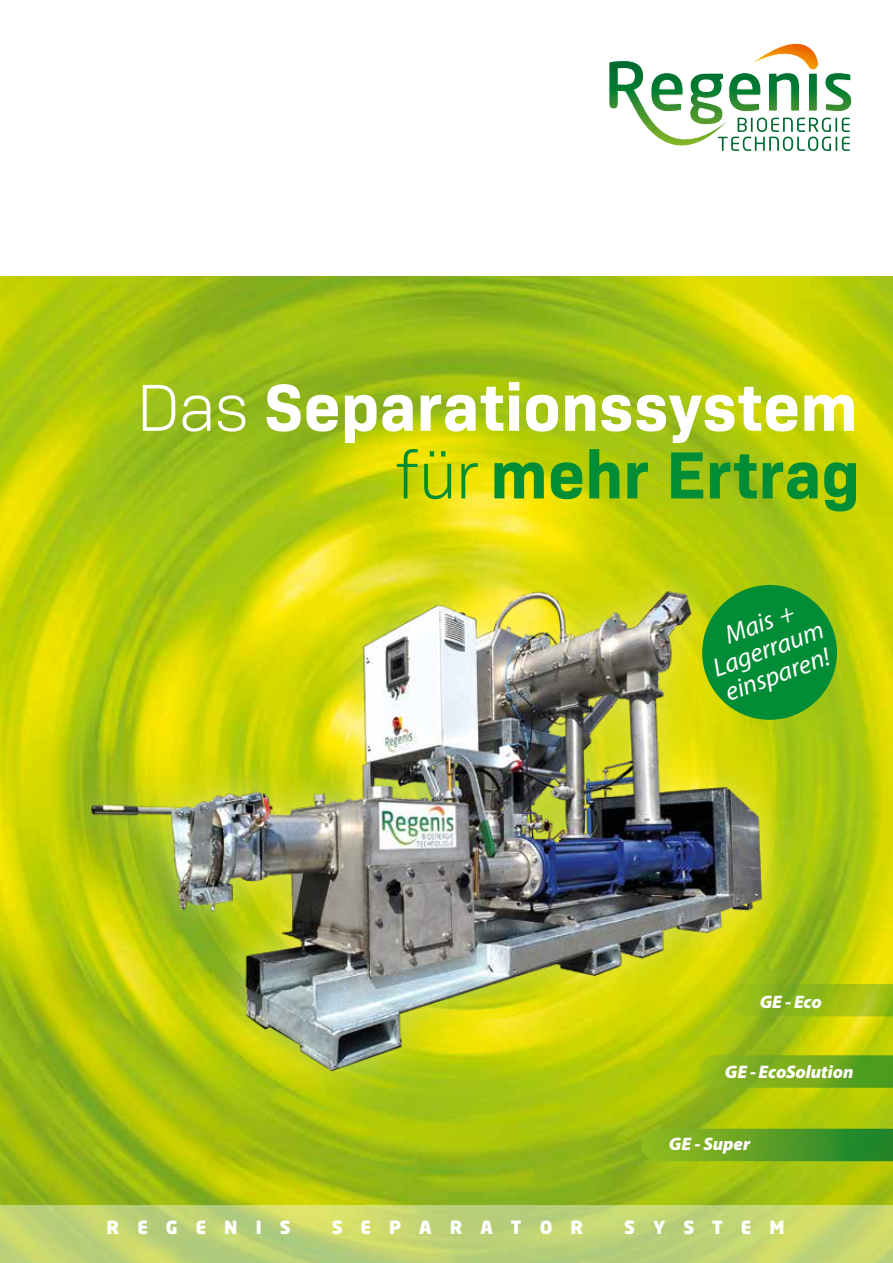
<style>
.page{position:relative;width:893px;height:1263px;background:#fff}
.page>*{position:absolute;margin:0;border:0;box-sizing:border-box;transform-origin:0 0}
.t1{font:700 67.5px "Bio Sans";letter-spacing:.005em;color:#fff}
.t2{font:700 67.5px "Bio Sans";color:#008d35}
.t3{font:italic 26.25px/27px "Myriad Pro";color:#fff;text-align:center}
.t4{font:italic 900 18.15px "Myriad Pro";letter-spacing:-.01em;color:#fff}
.t5{font:900 18px "Neo Sans";letter-spacing:1em;color:#fff}
.s1{font-weight:300}
</style>
<div class="page">
<img style="left:0;top:276px;width:893px;height:929px">
<svg style="left:609px;top:43px;width:243px;height:108px"></svg>
<svg style="left:0;top:1205px;width:893px;height:58px;background:#c0d374"></svg>
<svg style="left:795px;top:984px;width:98px;height:32px;background:#9cbd16"></svg>
<svg style="left:795px;top:1055px;width:98px;height:33px;background:#64a41c"></svg>
<svg style="left:641px;top:1129px;width:252px;height:32px;background:#589f25"></svg>
<div style="left:60px;top:559px;width:735px;height:543px;background:#fff;opacity:.34"></div>
<img style="left:20px;top:544px;width:753px;height:580px">
<div style="left:702px;top:585px;width:135px;height:135px;background:#008d35;border-radius:50%"></div>
<h1 class="t1" style="left:136px;top:356px;width:723px"><span class="s1">Das</span> Separationssystem</h1>
<h1 class="t2" style="left:396px;top:423px;width:466px"><span class="s1">für</span> mehr Ertrag</h1>
<h2 class="t3" style="left:700px;top:630px;width:117px;rotate:-20deg">Mais +<br>Lagerraum einsparen!</h2>
<p class="t4" style="left:760px;top:991px;width:64px">GE - Eco</p>
<p class="t4" style="left:725px;top:1061px;width:130px">GE - EcoSolution</p>
<p class="t4" style="left:669px;top:1134px;width:83px">GE - Super</p>
<p class="t5" style="left:107px;top:1220px;width:185px">REGENIS</p>
<p class="t5" style="left:332px;top:1220px;width:253px">SEPARATOR</p>
<p class="t5" style="left:624px;top:1220px;width:162px">SYSTEM</p>
</div>
